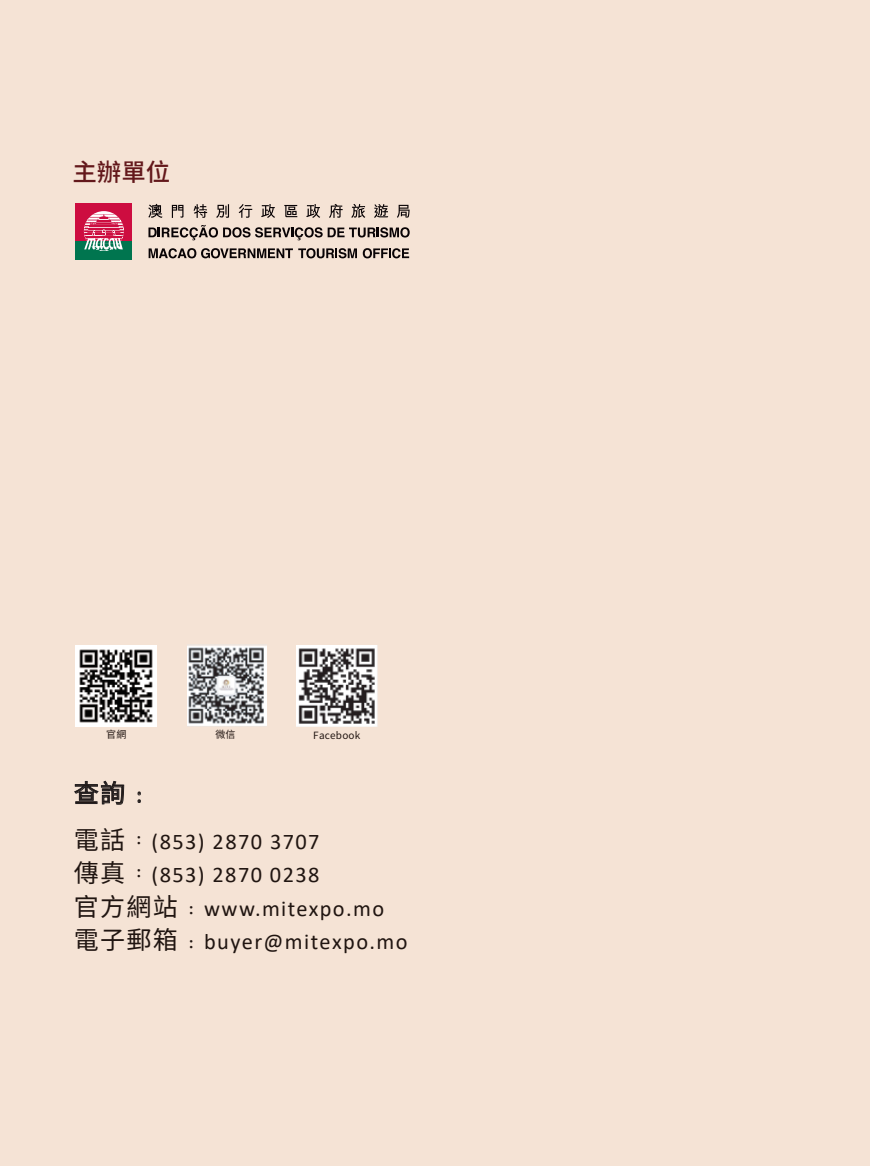
<style>
.page{position:relative;width:870px;height:1166px;background:#f5e3d5}
.page>*{position:absolute;margin:0;border:0;box-sizing:border-box;transform-origin:0 0}
.t1{font:25.03px "Source Han Sans CN";color:#201511}
.t2{font:500 24.5px "Source Han Sans CN";color:#63181b}
.t3{font:22.4px/33.6px "Calibri";letter-spacing:.065em;color:#201511}
.t4{font:9.97px "Source Han Sans CN";letter-spacing:.02em;color:#221612}
.s1{font-family:"Source Han Sans CN";font-size:25.03px}
.s2{font-family:"Adobe Ming Std";font-weight:300}
</style>
<div class="page">
<svg style="left:148px;top:225px;width:262px;height:15px"></svg>
<svg style="left:148px;top:204px;width:15px;height:14px"></svg>
<svg style="left:172px;top:205px;width:11px;height:13px"></svg>
<svg style="left:193px;top:204px;width:14px;height:14px"></svg>
<svg style="left:216px;top:204px;width:13px;height:14px"></svg>
<svg style="left:239px;top:204px;width:13px;height:14px"></svg>
<svg style="left:261px;top:204px;width:14px;height:14px"></svg>
<svg style="left:284px;top:205px;width:13px;height:12px"></svg>
<svg style="left:306px;top:204px;width:14px;height:14px"></svg>
<svg style="left:329px;top:204px;width:14px;height:14px"></svg>
<svg style="left:351px;top:204px;width:14px;height:14px"></svg>
<svg style="left:374px;top:204px;width:14px;height:14px"></svg>
<svg style="left:397px;top:205px;width:12px;height:13px"></svg>
<div style="left:76px;top:241px;width:56px;height:19px;background:#00754f"></div>
<div style="left:76px;top:203px;width:56px;height:38px;background:#cd0d40"></div>
<svg style="left:84px;top:211px;width:40px;height:40px"></svg>
<svg style="left:149px;top:248px;width:208px;height:10px"></svg>
<svg style="left:363px;top:248px;width:46px;height:10px"></svg>
<svg style="left:74px;top:780px;width:50px;height:25px"></svg>
<img style="left:76px;top:645px;width:81px;height:81px">
<img style="left:187px;top:645px;width:79px;height:81px">
<img style="left:297px;top:645px;width:80px;height:81px">
<svg style="left:137px;top:791px;width:4px;height:12px"></svg>
<p class="t2" style="left:72px;top:159px;width:99px">主辦單位</p>
<p class="t4" style="left:106px;top:729px;width:22px">官網</p>
<p class="t4" style="left:215px;top:729px;width:22px">微信</p>
<p class="t4" style="left:313px;top:730px;width:49px">Facebook</p>
<p class="t1" style="left:74px;top:779px;width:53px">查詢</p>
<p class="t3" style="left:136px;top:777px;width:7px">:</p>
<p class="t3" style="left:74px;top:824px;width:335px"><span class="s1">電話</span><span class="s2">：</span>(853) 2870 3707<br><span class="s1">傳真</span><span class="s2">：</span>(853) 2870 0238<br><span class="s1">官方網站</span><span class="s2">：</span>www.mitexpo.mo<span class="s1">電子郵箱</span><span class="s2">：</span>buyer@mitexpo.mo</p>
</div>
